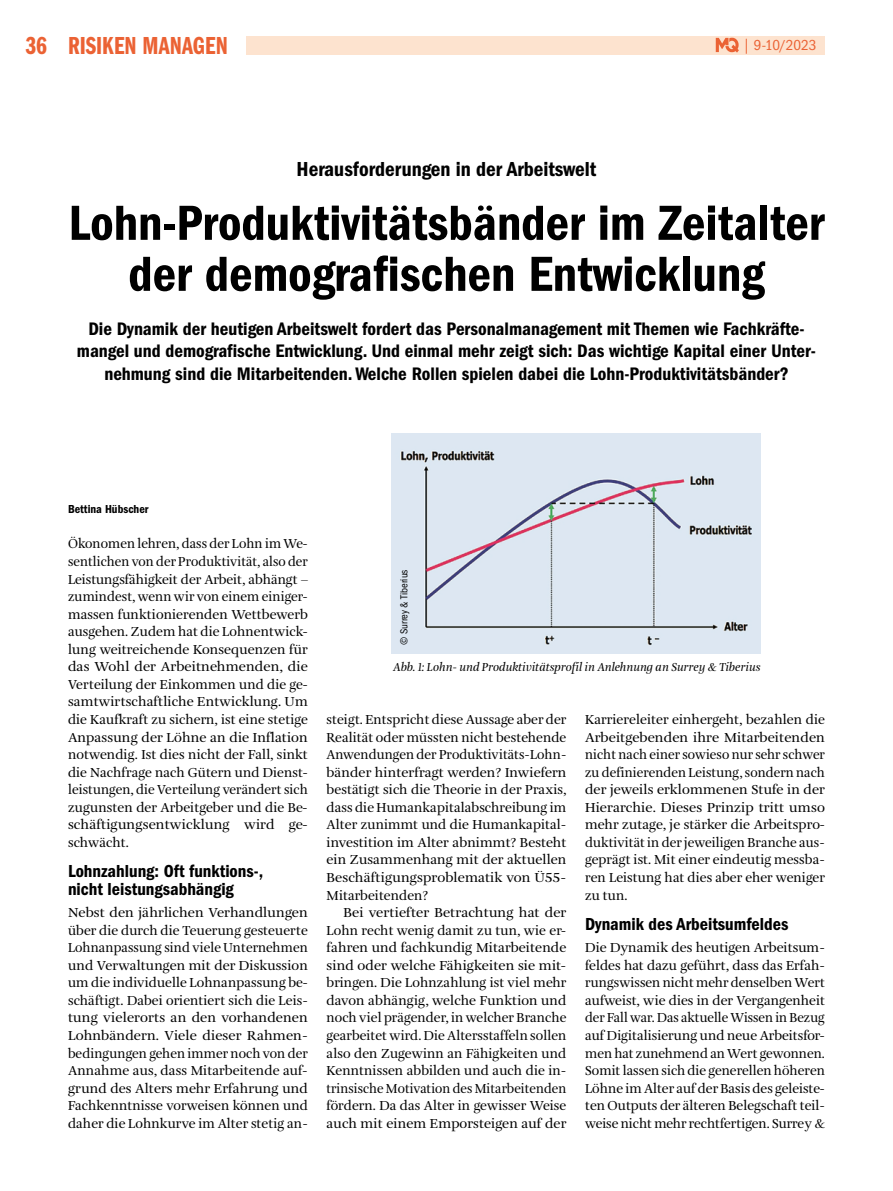
<style>
.page{position:relative;width:893px;height:1191px;background:#fff}
.page>*{position:absolute;margin:0;border:0;box-sizing:border-box;transform-origin:0 0}
.t1{font:51px/51px "ITC Franklin Gothic Std Dm Cd";color:#000;text-align:center}
.t2{font:25.5px "ITC Franklin Gothic Std Dm Cp";color:#eb6234}
.t3{font:21px "ITC Franklin Gothic Std Dm Cd";color:#000}
.t4{font:18.75px/22.5px "ITC Franklin Gothic Std Dm Cd";color:#000;text-align:center}
.t5{font:18px/17.5px "ITC Franklin Gothic Std Dm Cd";color:#000}
.t6{font:condensed 15px "ITC Franklin Gothic Std";letter-spacing:-.005em;color:#eb6234}
.t7{font:13.5px/17.5px "Amalia Pro";letter-spacing:.005em;color:#000;text-align:justify}
.t8{font:13.5px/17.5px "Amalia Pro";letter-spacing:.005em;color:#000;text-align:justify;scale:1.05 1}
.t9{font:italic 12px "Amalia Pro";color:#000}
.t10{font:12px "ITC Franklin Gothic Std Dm Cd";color:#000}
.t11{font:condensed 10.5px "ITC Franklin Gothic Std";color:#000}
</style>
<div class="page">
<hr style="left:892px;top:0;width:1px;height:1191px;background:#eae7e9">
<img style="left:892px;top:338px;width:1px;height:853px">
<div style="left:247px;top:36px;width:578px;height:18px;background:#fde3cf"></div>
<svg style="left:716px;top:38px;width:23px;height:15px"></svg>
<img style="left:392px;top:433px;width:369px;height:221px">
<h2 class="t2" style="left:26px;top:31px;width:204px">36 RISIKEN MANAGEN</h2>
<p class="t6" style="left:743px;top:37px;width:75px">| 9-10/2023</p>
<h3 class="t3" style="left:297px;top:157px;width:301px">Herausforderungen in der Arbeitswelt</h3>
<h1 class="t1" style="left:69px;top:198px;width:757px">Lohn-Produktivitätsbänder im Zeitalter der demografischen Entwicklung</h1>
<p class="t4" style="left:77px;top:317px;width:741px">Die Dynamik der heutigen Arbeitswelt fordert das Personalmanagement mit Themen wie Fachkräfte&shy;mangel und demografische Entwicklung. Und einmal mehr zeigt sich: Das wichtige Kapital einer Unter&shy;nehmung sind die Mitarbeitenden. Welche Rollen spielen dabei die Lohn-Produktivitätsbänder?</p>
<p class="t10" style="left:68px;top:502px;width:82px">Bettina Hübscher</p>
<p class="t7" style="left:68px;top:535px;width:241px">Ökonomen lehren, dass der Lohn im We&shy;sentlichen von der Produktivität, also der Leistungsfähigkeit der Arbeit, abhängt – zumindest, wenn wir von einem einiger&shy;massen funktionierenden Wettbewerb ausgehen. Zudem hat die Lohnentwick&shy;lung weitreichende Konsequenzen für das Wohl der Arbeitnehmenden, die Verteilung der Einkommen und die ge&shy;samtwirtschaftliche Entwicklung. Um die Kaufkraft zu sichern, ist eine stetige Anpassung der Löhne an die Inflation notwendig. Ist dies nicht der Fall, sinkt die Nachfrage nach Gütern und Dienst&shy;leistungen, die Verteilung verändert sich zugunsten der Arbeitgeber und die Be&shy;schäftigungsentwicklung wird ge&shy;schwächt.</p>
<h3 class="t5" style="left:68px;top:862px;width:197px">Lohnzahlung: Oft funktions-, nicht leistungsabhängig</h3>
<p class="t8" style="left:68px;top:904px;width:230px">Nebst den jährlichen Verhandlungen über die durch die Teuerung gesteuerte Lohnanpassung sind viele Unternehmen und Verwaltungen mit der Diskussion um die individuelle Lohnanpassung be&shy;schäftigt. Dabei orientiert sich die Leis&shy;tung vielerorts an den vorhandenen Lohnbändern. Viele dieser Rahmen&shy;bedingungen gehen immer noch von der Annahme aus, dass Mitarbeitende auf&shy;grund des Alters mehr Erfahrung und Fachkenntnisse vorweisen können und daher die Lohnkurve im Alter stetig an-</p>
<p class="t11" style="left:398px;top:645px;width:77px;rotate:-90deg">© Surrey &amp; Tiberius</p>
<p class="t9" style="left:393px;top:660px;width:369px">Abb. 1: Lohn- und Produktivitätsprofil in Anlehnung an Surrey &amp; Tiberius</p>
<p class="t7" style="left:327px;top:711px;width:241px;text-align:left">steigt. Entspricht diese Aussage aber der Realität oder müssten nicht bestehende Anwendungen der Produktivitäts-Lohn&shy;bänder hinterfragt werden? Inwiefern bestätigt sich die Theorie in der Praxis, dass die Humankapitalabschreibung im Alter zunimmt und die Humankapital&shy;investition im Alter abnimmt? Besteht ein Zusammenhang mit der aktuellen Beschäftigungsproblematik von Ü55- Mitarbeitenden?</p>
<p class="t8" style="left:327px;top:904px;width:230px;text-indent:17px">Bei vertiefter Betrachtung hat der Lohn recht wenig damit zu tun, wie er&shy;fahren und fachkundig Mitarbeitende sind oder welche Fähigkeiten sie mit&shy;bringen. Die Lohnzahlung ist viel mehr davon abhängig, welche Funktion und noch viel prägender, in welcher Branche gearbeitet wird. Die Altersstaffeln sollen also den Zugewinn an Fähigkeiten und Kenntnissen abbilden und auch die in&shy;trinsische Motivation des Mitarbeitenden fördern. Da das Alter in gewisser Weise auch mit einem Emporsteigen auf der</p>
<p class="t7" style="left:585px;top:711px;width:241px">Karriereleiter einhergeht, bezahlen die Arbeitgebenden ihre Mitarbeitenden nicht nach einer sowieso nur sehr schwer zu definierenden Leistung, sondern nach der jeweils erklommenen Stufe in der Hierarchie. Dieses Prinzip tritt umso mehr zutage, je stärker die Arbeitspro&shy;duktivität in der jeweiligen Branche aus&shy;geprägt ist. Mit einer eindeutig messba&shy;ren Leistung hat dies aber eher weniger zu tun.</p>
<h3 class="t5" style="left:585px;top:915px;width:205px">Dynamik des Arbeitsumfeldes</h3>
<p class="t7" style="left:585px;top:939px;width:241px">Die Dynamik des heutigen Arbeitsum&shy;feldes hat dazu geführt, dass das Erfah&shy;rungswissen nicht mehr denselben Wert aufweist, wie dies in der Vergangenheit der Fall war. Das aktuelle Wissen in Bezug auf Digitalisierung und neue Arbeitsfor&shy;men hat zunehmend an Wert gewonnen.<br>Somit lassen sich die generellen höheren Löhne im Alter auf der Basis des geleiste&shy;ten Outputs der älteren Belegschaft teil&shy;weise nicht mehr rechtfertigen. Surrey &amp;</p>
</div>
